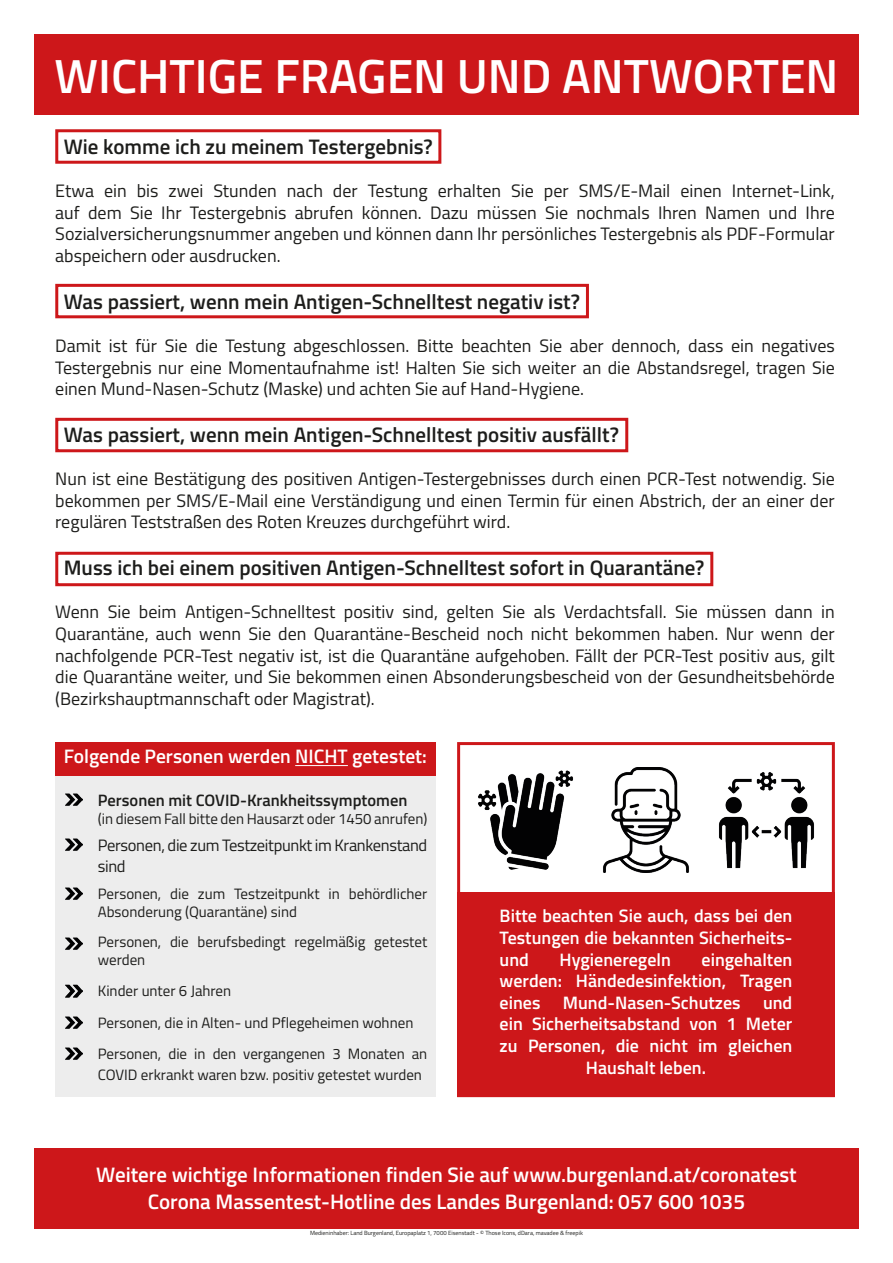
<style>
.page{position:relative;width:893px;height:1263px;background:#fff}
.page>*{position:absolute;margin:0;border:0;box-sizing:border-box;transform-origin:0 0}
.t1{font:600 48px "Titillium";color:#fff}
.t2{font:600 21px "Titillium";color:#1d1d1b}
.t3{font:600 21px "Titillium";color:#fff}
.t4{font:600 19.5px "Titillium";color:#fff}
.t5{font:18px/21.6px "Titillium";color:#1d1d1b;text-align:justify}
.t6{font:600 18px/21.6px "Titillium";color:#fff;text-align:justify}
.t7{font:16.5px/21.6px "Titillium";letter-spacing:-.02em;color:#1d1d1b}
.t8{font:600 16.5px "Titillium";color:#1d1d1b}
.t9{font:15px/18px "Titillium";color:#1d1d1b}
.t10{font:6px "Titillium";color:#1d1d1b}
</style>
<div class="page">
<div style="left:55px;top:742px;width:381px;height:34px;background:#cd171a"></div>
<div style="left:55px;top:776px;width:381px;height:321px;background:#ededed"></div>
<div style="left:34px;top:1148px;width:825px;height:81px;background:#cd171a"></div>
<div style="left:457px;top:892px;width:378px;height:205px;background:#cd171a"></div>
<hr style="left:295px;top:765px;width:53px;height:1px;background:#fff">
<img style="left:66px;top:793px;width:16px;height:13px">
<div style="left:34px;top:34px;width:825px;height:81px;background:#cd171a"></div>
<div style="left:55px;top:129px;width:386px;height:35px;border:3px solid #cd171a"></div>
<div style="left:55px;top:284px;width:534px;height:34px;border:3px solid #cd171a"></div>
<div style="left:55px;top:418px;width:573px;height:34px;border:3px solid #cd171a"></div>
<div style="left:55px;top:552px;width:658px;height:34px;border:3px solid #cd171a"></div>
<img style="left:66px;top:838px;width:16px;height:13px">
<img style="left:66px;top:887px;width:16px;height:13px">
<img style="left:66px;top:937px;width:16px;height:13px">
<img style="left:66px;top:984px;width:16px;height:14px">
<img style="left:66px;top:1016px;width:16px;height:13px">
<img style="left:66px;top:1047px;width:16px;height:13px">
<div style="left:457px;top:742px;width:378px;height:355px;border:3px solid #cd171a"></div>
<img style="left:603px;top:768px;width:86px;height:104px">
<img style="left:478px;top:770px;width:95px;height:100px">
<img style="left:719px;top:772px;width:95px;height:97px">
<p class="t1" style="left:54px;top:40px;width:786px">WICHTIGE FRAGEN UND ANTWORTEN</p>
<p class="t2" style="left:64px;top:131px;width:371px">Wie komme ich zu meinem Testergebnis?</p>
<p class="t5" style="left:55px;top:179px;width:781px">Etwa ein bis zwei Stunden nach der Testung erhalten Sie per SMS/E-Mail einen Internet-Link, auf dem Sie Ihr Testergebnis abrufen können. Dazu müssen Sie nochmals Ihren Namen und Ihre Sozialversicherungsnummer angeben und können dann Ihr persönliches Testergebnis als PDF-Formular abspeichern oder ausdrucken.</p>
<p class="t2" style="left:64px;top:286px;width:518px">Was passiert, wenn mein Antigen-Schnelltest negativ ist?</p>
<p class="t5" style="left:55px;top:334px;width:781px">Damit ist für Sie die Testung abgeschlossen. Bitte beachten Sie aber dennoch, dass ein negatives Testergebnis nur eine Momentaufnahme ist! Halten Sie sich weiter an die Abstandsregel, tragen Sie einen Mund-Nasen-Schutz (Maske) und achten Sie auf Hand-Hygiene.</p>
<p class="t2" style="left:64px;top:419px;width:557px">Was passiert, wenn mein Antigen-Schnelltest positiv ausfällt?</p>
<p class="t5" style="left:55px;top:467px;width:781px">Nun ist eine Bestätigung des positiven Antigen-Testergebnisses durch einen PCR-Test notwendig. Sie bekommen per SMS/E-Mail eine Verständigung und einen Termin für einen Abstrich, der an einer der regulären Teststraßen des Roten Kreuzes durchgeführt wird.</p>
<p class="t2" style="left:64px;top:552px;width:642px">Muss ich bei einem positiven Antigen-Schnelltest sofort in Quarantäne?</p>
<p class="t5" style="left:55px;top:600px;width:781px">Wenn Sie beim Antigen-Schnelltest positiv sind, gelten Sie als Verdachtsfall. Sie müssen dann in Quarantäne, auch wenn Sie den Quarantäne-Bescheid noch nicht bekommen haben. Nur wenn der nachfolgende PCR-Test negativ ist, ist die Quarantäne aufgehoben. Fällt der PCR-Test positiv aus, gilt die Quarantäne weiter, und Sie bekommen einen Absonderungsbescheid von der Gesundheitsbehörde (Bezirkshauptmannschaft oder Magistrat).</p>
<p class="t4" style="left:64px;top:742px;width:365px">Folgende Personen werden NICHT getestet:</p>
<p class="t8" style="left:98px;top:787px;width:311px">Personen mit COVID-Krankheitssymptomen</p>
<p class="t9" style="left:98px;top:809px;width:331px">(in diesem Fall bitte den Hausarzt oder 1450 anrufen)</p>
<p class="t7" style="left:98px;top:833px;width:331px">Personen, die zum Testzeitpunkt im Krankenstand sind</p>
<p class="t9" style="left:98px;top:883px;width:331px">Personen, die zum Testzeitpunkt in behördlicher<br>Absonderung (Quarantäne) sind</p>
<p class="t9" style="left:98px;top:932px;width:331px">Personen, die berufsbedingt regelmäßig getestet werden</p>
<p class="t9" style="left:98px;top:981px;width:135px">Kinder unter 6 Jahren</p>
<p class="t9" style="left:98px;top:1012px;width:317px">Personen, die in Alten- und Pflegeheimen wohnen</p>
<p class="t9" style="left:98px;top:1042px;width:331px;line-height:21.6px">Personen, die in den vergangenen 3 Monaten an<br>COVID erkrankt waren bzw. positiv getestet wurden</p>
<p class="t6" style="left:500px;top:904px;width:294px">Bitte beachten Sie auch, dass bei den Testungen die bekannten Sicherheits&shy;und</p>
<p class="t6" style="left:560px;top:947px;width:113px">Hygieneregeln</p>
<p class="t6" style="left:701px;top:947px;width:92px">eingehalten</p>
<p class="t6" style="left:500px;top:969px;width:294px">werden: Händedesinfektion, Tragen</p>
<p class="t6" style="left:500px;top:991px;width:294px">eines Mund-Nasen-Schutzes und</p>
<p class="t6" style="left:500px;top:1012px;width:294px">ein Sicherheitsabstand von 1 Meter</p>
<p class="t6" style="left:500px;top:1034px;width:294px">zu Personen, die nicht im gleichen</p>
<p class="t6" style="left:586px;top:1055px;width:122px">Haushalt leben.</p>
<p class="t3" style="left:96px;top:1159px;width:702px">Weitere wichtige Informationen finden Sie auf www.burgenland.at/coronatest</p>
<p class="t3" style="left:148px;top:1186px;width:599px">Corona Massentest-Hotline des Landes Burgenland: 057 600 1035</p>
<p class="t10" style="left:310px;top:1229px;width:274px">Medieninhaber: Land Burgenland, Europaplatz 1, 7000 Eisenstadt - © Those Icons, dDara, mavadee &amp; freepik</p>
</div>
